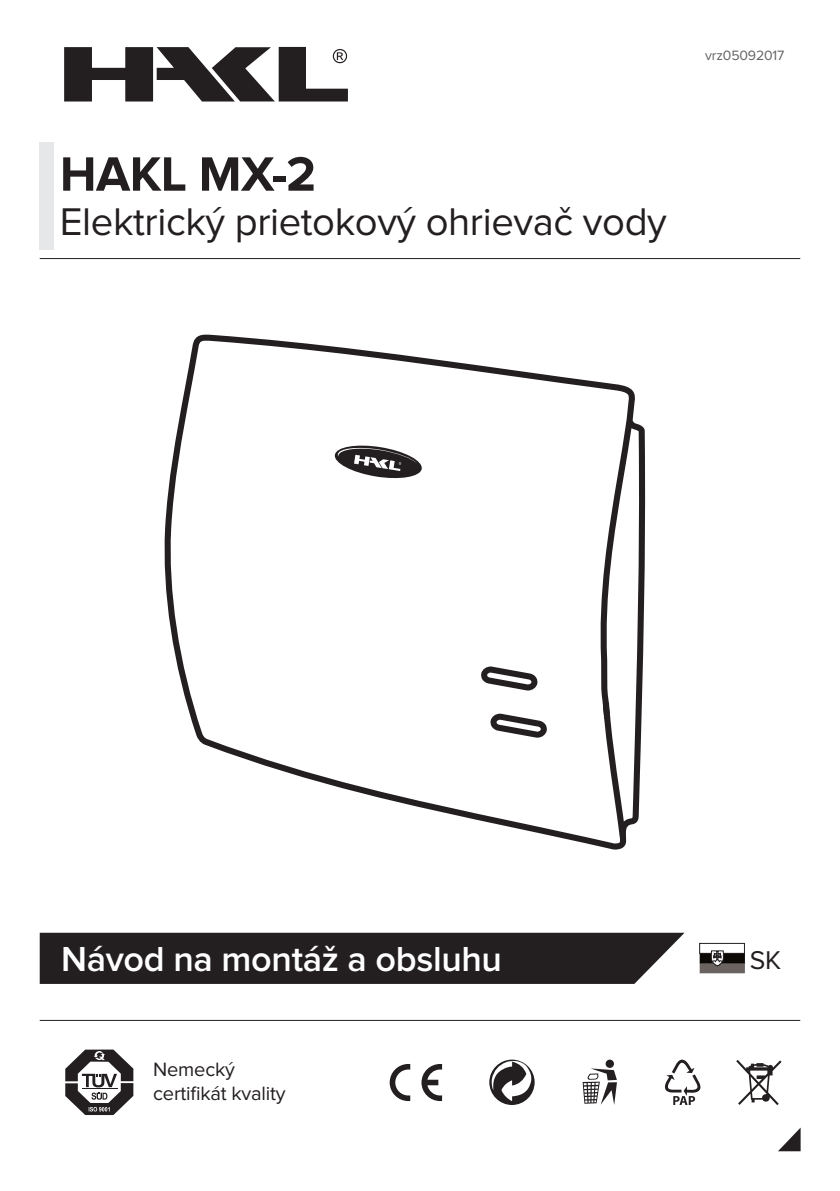
<style>
.page{position:relative;width:840px;height:1191px;background:#fff}
.page>*{position:absolute;margin:0;border:0;box-sizing:border-box;transform-origin:0 0}
.t1{font:700 50px "Proxima Nova";letter-spacing:-.01em;color:#231f20}
.t2{font:40px "Proxima Nova";letter-spacing:-.01em;color:#231f20}
.t3{font:600 36px "Proxima Nova";letter-spacing:-.01em;color:#fff}
.t4{font:26.6px "Proxima Nova";color:#231f20}
.t5{font:20px/24px "Proxima Nova";letter-spacing:-.01em;color:#231f20}
.t6{font:14px "Proxima Nova";letter-spacing:-.01em;color:#636366}
</style>
<div class="page">
<svg style="left:40px;top:932px;width:644px;height:52px;background:#2e2a2b"></svg>
<svg style="left:64px;top:47px;width:284px;height:54px"></svg>
<hr style="left:40px;top:258px;width:759px;height:1px;background:#231f20">
<div style="left:40px;top:142px;width:14px;height:107px;background:#e6e7e9"></div>
<svg style="left:736px;top:1060px;width:45px;height:45px"></svg>
<div style="left:699px;top:943px;width:45px;height:10px;border:1px solid #231f20"></div>
<svg style="left:699px;top:950px;width:45px;height:23px"></svg>
<svg style="left:489px;top:1059px;width:45px;height:46px"></svg>
<div style="left:605px;top:1059px;width:8px;height:9px;background:#231f20;border-radius:50%"></div>
<svg style="left:582px;top:1068px;width:34px;height:37px"></svg>
<svg style="left:665px;top:1059px;width:35px;height:46px"></svg>
<svg style="left:65px;top:1049px;width:68px;height:66px"></svg>
<hr style="left:40px;top:1020px;width:759px;height:1px;background:#231f20">
<svg style="left:778px;top:1128px;width:22px;height:23px"></svg>
<svg style="left:164px;top:334px;width:481px;height:515px"></svg>
<svg style="left:480px;top:666px;width:57px;height:24px"></svg>
<svg style="left:490px;top:713px;width:57px;height:24px"></svg>
<svg style="left:389px;top:1064px;width:21px;height:37px"></svg>
<svg style="left:421px;top:1064px;width:21px;height:37px"></svg>
<p class="t6" style="left:704px;top:49px;width:81px">vrz05092017</p>
<p class="t1" style="left:60px;top:151px;width:257px">HAKL MX-2</p>
<p class="t2" style="left:60px;top:203px;width:608px">Elektrický prietokový ohrievač vody</p>
<p class="t3" style="left:61px;top:942px;width:442px">Návod na montáž a obsluhu</p>
<p class="t4" style="left:749px;top:947px;width:33px">SK</p>
<p class="t5" style="left:153px;top:1058px;width:134px">Nemecký certifikát kvality</p>
</div>
